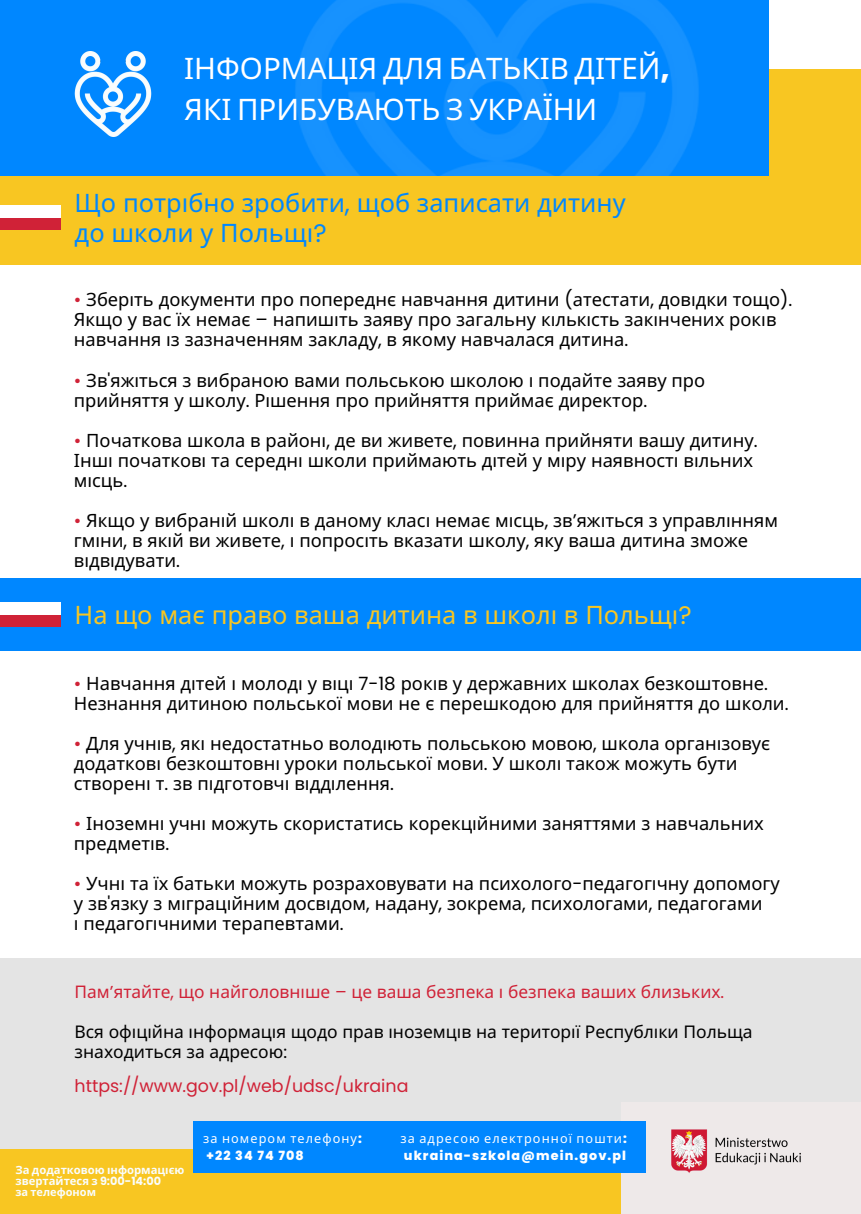
<style>
.page{position:relative;width:861px;height:1214px;background:#fff}
.page>*{position:absolute;margin:0;border:0;box-sizing:border-box;transform-origin:0 0}
.t1{font:29.6px "Noto Sans";color:#fff}
.t2{font:25.4px "Noto Sans";color:#0087ff}
.t3{font:25.4px "Noto Sans";color:#f8c622}
.t4{font:18.2px/20px "Noto Sans";color:#000}
.t5{font:17.4px "Noto Sans";color:#000}
.t6{font:17.4px "Noto Sans";color:#d02237}
.t7{font:17.4px "Poppins";color:#d02237}
.t8{font:12.6px "Noto Sans";letter-spacing:.085em;color:#fff}
.t9{font:800 12.6px "Poppins";letter-spacing:.085em;color:#fff}
.t10{font:700 11.2px "Noto Sans";color:#fafdfd}
.t11{font:700 11px "Noto Sans";color:#fafdfd}
.s1{font-family:"Poppins";font-weight:800}
.s2{font-family:"Poppins"}
.s3{font-family:"Poppins";color:#d02237}
</style>
<div class="page">
<div style="left:0;top:69px;width:861px;height:195px;background:#f8c622"></div>
<div style="left:0;top:579px;width:861px;height:72px;background:#0087ff"></div>
<div style="left:0;top:0;width:769px;height:176px;background:#0087ff"></div>
<img style="left:74px;top:51px;width:78px;height:86px">
<img style="left:295px;top:0;width:404px;height:176px">
<div style="left:0;top:958px;width:861px;height:237px;background:#e4e4e4"></div>
<div style="left:0;top:1149px;width:665px;height:64px;background:#f8c622"></div>
<div style="left:622px;top:1102px;width:239px;height:111px;background:#eee9e9"></div>
<img style="left:645px;top:1121px;width:156px;height:52px">
<div style="left:0;top:614px;width:60px;height:12px;background:#d02237"></div>
<div style="left:0;top:603px;width:60px;height:12px;background:#fff"></div>
<div style="left:0;top:217px;width:60px;height:12px;background:#d02237"></div>
<div style="left:0;top:205px;width:60px;height:12px;background:#fff"></div>
<div style="left:193px;top:1121px;width:452px;height:51px;background:#0087ff"></div>
<p class="t1" style="left:184px;top:47px;width:487px">ІНФОРМАЦІЯ ДЛЯ БАТЬКІВ ДІТЕЙ<span class="s1">,</span></p>
<p class="t1" style="left:184px;top:88px;width:415px">ЯКІ ПРИБУВАЮТЬ З УКРАЇНИ</p>
<p class="t2" style="left:75px;top:185px;width:553px">Що потрі бно зробити<span class="s2">,</span> щоб записати дитину</p>
<p class="t2" style="left:75px;top:215px;width:254px">до школи у Польщі<span class="s2">?</span></p>
<p class="t4" style="left:74px;top:289px;width:720px"><span class="s3">•</span> Зберіть документи про попереднє навчання дитини <span class="s2">(</span>атестати<span class="s2">,</span> довідки тощо<span class="s2">).<br></span>Якщо у вас їх немає <span class="s2">–</span> напишіть заяву про загальну кількість закі нчених рокі в навчання із зазначенням закладу<span class="s2">,</span> в якому навчалася дитина<span class="s2">.</span></p>
<p class="t4" style="left:74px;top:369px;width:633px"><span class="s3">•</span> Зв<span class="s2">'</span>яжіться з вибраною вами польською школою і подайте заяву про прийняття у школу<span class="s2">.</span> Рі шення про прийняття приймає директор<span class="s2">.</span></p>
<p class="t4" style="left:74px;top:430px;width:685px"><span class="s3">•</span> Початкова школа в районі<span class="s2">,</span> де ви живете<span class="s2">,</span> повинна прийняти вашу дитину<span class="s2">.<br></span>Інші початкові та середні школи приймають дітей у мі ру наявності вільних місць<span class="s2">.</span></p>
<p class="t4" style="left:74px;top:510px;width:706px"><span class="s3">•</span> Якщо у вибрані й школі в даному класі немає місць<span class="s2">,</span> зв<span class="s2">’</span>яжіться з управлі нням гмі ни<span class="s2">,</span> в які й ви живете<span class="s2">,</span> і попросіть вказати школу<span class="s2">,</span> яку ваша дитина зможе відвідувати<span class="s2">.</span></p>
<p class="t3" style="left:75px;top:597px;width:619px">На що має право ваша дитина в школі в Польщі<span class="s2">?</span></p>
<p class="t4" style="left:74px;top:672px;width:716px"><span class="s3">•</span> Навчання дітей і молоді у ві ці <span class="s2">7-18</span> рокі в у державних школах безкоштовне<span class="s2">.<br></span>Незнання дитиною польської мови не є перешкодою для прийняття до школи<span class="s2">.</span></p>
<p class="t4" style="left:74px;top:732px;width:698px"><span class="s3">•</span> Для учні в<span class="s2">,</span> які недостатньо володі ють польською мовою<span class="s2">,</span> школа організовує додаткові безкоштовні уроки польської мови<span class="s2">.</span> У школі також можуть бути створені т<span class="s2">.</span> зв підготовчі відділення<span class="s2">.</span></p>
<p class="t4" style="left:74px;top:813px;width:691px"><span class="s3">•</span> Іноземні учні можуть скористатись корекці йними заняттями з навчальних предметі в<span class="s2">.</span></p>
<p class="t4" style="left:74px;top:873px;width:708px"><span class="s3">•</span> Учні та їх батьки можуть розраховувати на психолого<span class="s2">-</span>педагогі чну допомогу</p>
<p class="t4" style="left:74px;top:893px;width:690px">у зв<span class="s2">'</span>язку з мі граці йним досвідом<span class="s2">,</span> надану<span class="s2">,</span> зокрема<span class="s2">,</span> психологами<span class="s2">,</span> педагогами</p>
<p class="t4" style="left:74px;top:913px;width:271px">і педагогічними терапевтами<span class="s2">.</span></p>
<p class="t6" style="left:75px;top:979px;width:651px">Пам<span class="s2">’</span>ятайте<span class="s2">,</span> що найголовні ше <span class="s2">–</span> це ваша безпека і безпека ваших близьких<span class="s2">.</span></p>
<p class="t5" style="left:75px;top:1019px;width:680px">Вся офі ці йна і нформація щодо прав і ноземці в на території Республі ки Польща</p>
<p class="t5" style="left:75px;top:1039px;width:214px">знаходиться за адресою<span class="s2">:</span></p>
<p class="t7" style="left:75px;top:1073px;width:335px">https://www.gov.pl/web/udsc/ukraina</p>
<p class="t8" style="left:203px;top:1130px;width:160px">за номером телефону<span class="s1">:</span></p>
<p class="t9" style="left:207px;top:1147px;width:99px">+22 34 74 708</p>
<p class="t8" style="left:400px;top:1129px;width:228px">за адресою електронної пошти<span class="s1">:</span></p>
<p class="t9" style="left:404px;top:1146px;width:224px">ukraina-szkola@mein.gov.pl</p>
<p class="t10" style="left:15px;top:1162px;width:171px">За додатковою і нформацією</p>
<p class="t10" style="left:15px;top:1173px;width:147px">звертайтеся з <span class="s2">9:00-14:00</span></p>
<p class="t11" style="left:15px;top:1184px;width:82px">за телефоном</p>
</div>
